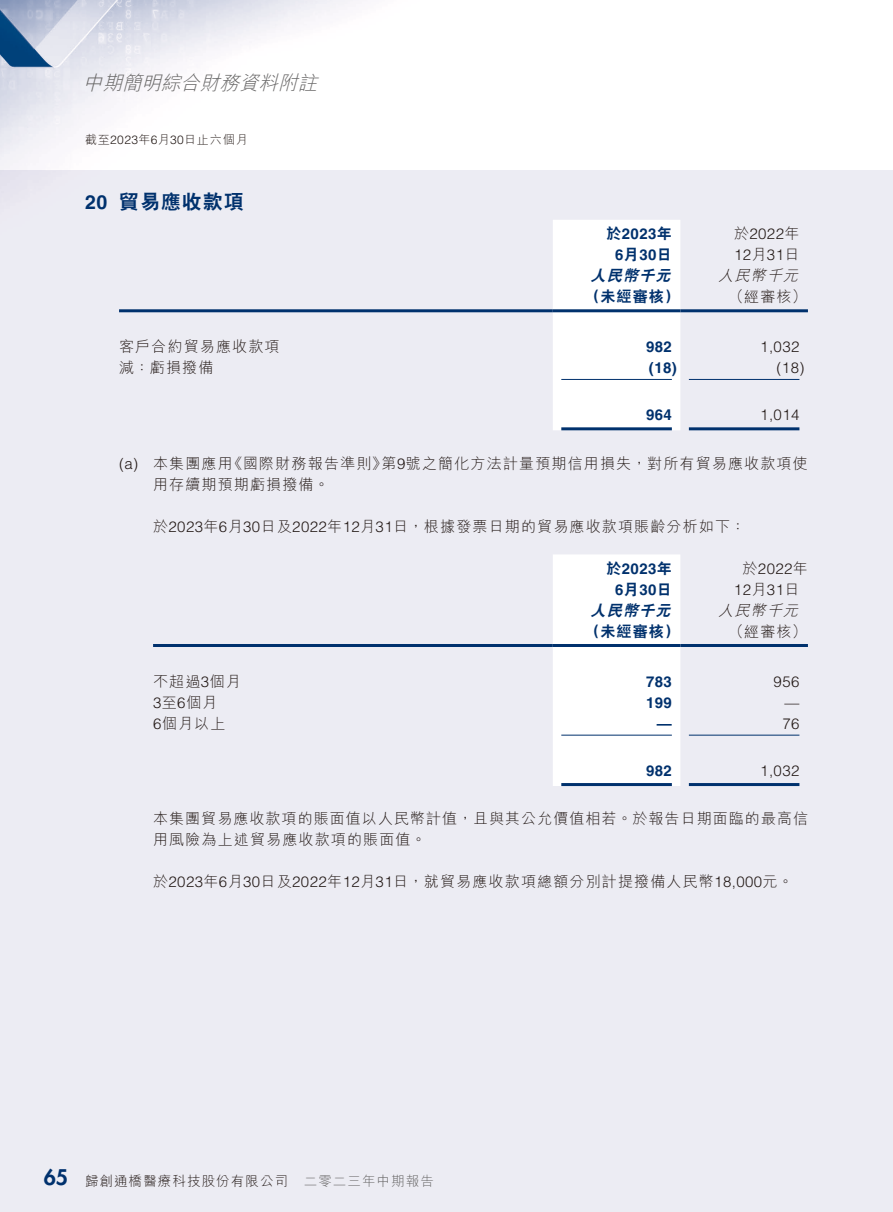
<style>
.page{position:relative;width:893px;height:1212px;background:#fff}
.page>*{position:absolute;margin:0;border:0;box-sizing:border-box;transform-origin:0 0}
.t1{font:800 21px "Futura Std";color:#00316d}
.t2{font:italic 300 19.5px "M Hei HK";color:#666565}
.t3{font:800 19.5px "C Hei 2 HK";letter-spacing:.08em;color:#00316d}
.t4{font:700 19.5px "Helvetica LT Std";color:#00316d}
.t5{font:300 15px/21px "M Hei HK";letter-spacing:.08em;color:#231916}
.t6{font:300 15px/21px "Helvetica LT Std";letter-spacing:.03em;color:#231916}
.t7{font:700 15px/21px "Helvetica LT Std";letter-spacing:.03em;color:#00316d;text-align:center}
.t8{font:800 15px "C Hei 2 HK";letter-spacing:.08em;color:#00316d}
.t9{font:italic 300 15px "M Hei HK";color:#231916}
.t10{font:italic 800 15px "C Hei 2 HK";color:#00316d}
.t11{font:300 13.5px "M Hei HK";letter-spacing:.08em;color:#231916}
.t12{font:300 13.5px "M Hei HK";letter-spacing:.08em;color:#666565}
.t13{font:300 12px "M Hei HK";letter-spacing:.08em;color:#231916}
.s1{font-family:"Helvetica LT Std"}
.s2{font-family:"C Hei 2 HK";font-weight:800}
.s3{font-family:"M Hei HK"}
</style>
<div class="page">
<img style="left:0;top:0;width:359px;height:170px">
<div style="left:0;top:170px;width:893px;height:1042px;background:#ececf3"></div>
<div style="left:553px;top:220px;width:127px;height:210px;background:#fff"></div>
<hr style="left:119px;top:309px;width:434px;height:3px;background:#00316d">
<hr style="left:553px;top:309px;width:127px;height:3px;background:#00316d">
<hr style="left:680px;top:309px;width:128px;height:3px;background:#00316d">
<hr style="left:561px;top:379px;width:111px;height:1px;background:#00316d">
<hr style="left:689px;top:379px;width:110px;height:1px;background:#00316d">
<hr style="left:561px;top:427px;width:111px;height:3px;background:#00316d">
<hr style="left:689px;top:427px;width:110px;height:3px;background:#00316d">
<div style="left:553px;top:555px;width:127px;height:231px;background:#fff"></div>
<hr style="left:153px;top:644px;width:400px;height:3px;background:#00316d">
<hr style="left:553px;top:644px;width:127px;height:3px;background:#00316d">
<hr style="left:680px;top:644px;width:128px;height:3px;background:#00316d">
<hr style="left:561px;top:735px;width:111px;height:1px;background:#00316d">
<hr style="left:689px;top:735px;width:110px;height:1px;background:#00316d">
<hr style="left:561px;top:783px;width:111px;height:3px;background:#00316d">
<hr style="left:689px;top:783px;width:110px;height:3px;background:#00316d">
<h2 class="t2" style="left:83px;top:73px;width:241px">中期簡明綜合財務資料附註</h2>
<p class="t13" style="left:85px;top:133px;width:164px">截至<span class="s1">2023</span>年 月<span class="s1">6 30</span>日止六個月</p>
<h2 class="t4" style="left:85px;top:190px;width:24px">20</h2>
<h2 class="t3" style="left:119px;top:192px;width:126px">貿易應收款項</h2>
<p class="t7" style="left:606px;top:223px;width:67px"><span class="s2">於</span>2023<span class="s2">年月</span>6 30<span class="s2">日</span></p>
<p class="t6" style="left:734px;top:223px;width:67px"><span class="s3">於</span>2022<span class="s3">年<br></span>12<span class="s3">月</span>31<span class="s3">日</span></p>
<p class="t9" style="left:718px;top:268px;width:85px">人民幣千元</p>
<p class="t10" style="left:591px;top:268px;width:85px">人民幣千元</p>
<p class="t8" style="left:585px;top:289px;width:96px">（未經審核）</p>
<p class="t5" style="left:729px;top:286px;width:80px">（經審核(</p>
<p class="t5" style="left:119px;top:336px;width:162px">客戶合約貿易應收款項</p>
<p class="t5" style="left:119px;top:357px;width:96px">減：虧損撥備</p>
<p class="t7" style="left:646px;top:336px;width:27px">982</p>
<p class="t7" style="left:649px;top:357px;width:29px">)18(</p>
<p class="t6" style="left:760px;top:336px;width:41px">1,032</p>
<p class="t6" style="left:776px;top:357px;width:29px">)18(</p>
<p class="t6" style="left:119px;top:453px;width:21px">a( )</p>
<p class="t7" style="left:646px;top:404px;width:27px">964</p>
<p class="t5" style="left:382px;top:452px;width:428px">第<span class="s1">9</span>號之簡化方法計量預期信用損失，對所有貿易應收款項使</p>
<p class="t6" style="left:760px;top:404px;width:41px">1,014</p>
<p class="t5" style="left:228px;top:452px;width:161px">《國際財務報告準則》</p>
<p class="t5" style="left:153px;top:452px;width:81px">本集團應用</p>
<p class="t5" style="left:153px;top:473px;width:177px">用存續期預期虧損撥備。</p>
<p class="t5" style="left:153px;top:515px;width:594px">於<span class="s1">2023</span>年 月<span class="s1">6 30</span>日及<span class="s1">2022</span>年<span class="s1">12</span>月<span class="s1">31</span>日，根據發票日期的貿易應收款項賬齡分析如下：</p>
<p class="t7" style="left:606px;top:557px;width:67px"><span class="s2">於</span>2023<span class="s2">年月</span>6 30<span class="s2">日</span></p>
<p class="t6" style="left:734px;top:558px;width:75px;text-align:center"><span class="s3">於</span>2022<span class="s3">年<br></span>12<span class="s3">月</span>31<span class="s3">日</span></p>
<p class="t9" style="left:718px;top:602px;width:85px">人民幣千元</p>
<p class="t10" style="left:591px;top:602px;width:85px">人民幣千元</p>
<p class="t8" style="left:585px;top:623px;width:96px">（未經審核）</p>
<p class="t5" style="left:729px;top:620px;width:80px">（經審核(</p>
<p class="t5" style="left:153px;top:671px;width:89px">不超過<span class="s1">3</span>個月</p>
<p class="t7" style="left:646px;top:671px;width:27px">783</p>
<p class="t6" style="left:774px;top:671px;width:27px">956</p>
<p class="t5" style="left:153px;top:692px;width:66px">至<span class="s1">3 6</span>個月</p>
<p class="t7" style="left:646px;top:692px;width:27px">199</p>
<p class="t6" style="left:784px;top:692px;width:16px">—</p>
<p class="t5" style="left:153px;top:713px;width:74px"><span class="s1">6</span>個月以上</p>
<p class="t7" style="left:657px;top:713px;width:16px">—</p>
<p class="t6" style="left:782px;top:713px;width:19px">76</p>
<p class="t7" style="left:646px;top:760px;width:27px">982</p>
<p class="t5" style="left:153px;top:808px;width:657px">本集團貿易應收款項的賬面值以人民幣計值，且與其公允價值相若。於報告日期面臨的最高信用風險為上述貿易應收款項的賬面值。</p>
<p class="t5" style="left:153px;top:871px;width:641px">於<span class="s1">2023</span>年 月<span class="s1">6 30</span>日及<span class="s1">2022</span>年<span class="s1">12</span>月<span class="s1">31</span>日，就貿易應收款項總額分別計提撥備人民幣<span class="s1">18,000</span>元。</p>
<p class="t6" style="left:760px;top:760px;width:41px">1,032</p>
<h1 class="t1" style="left:44px;top:1164px;width:26px">65</h1>
<p class="t11" style="left:85px;top:1174px;width:205px">歸創通橋醫療科技股份有限公司</p>
<p class="t12" style="left:304px;top:1174px;width:132px">二零二三年中期報告</p>
</div>
